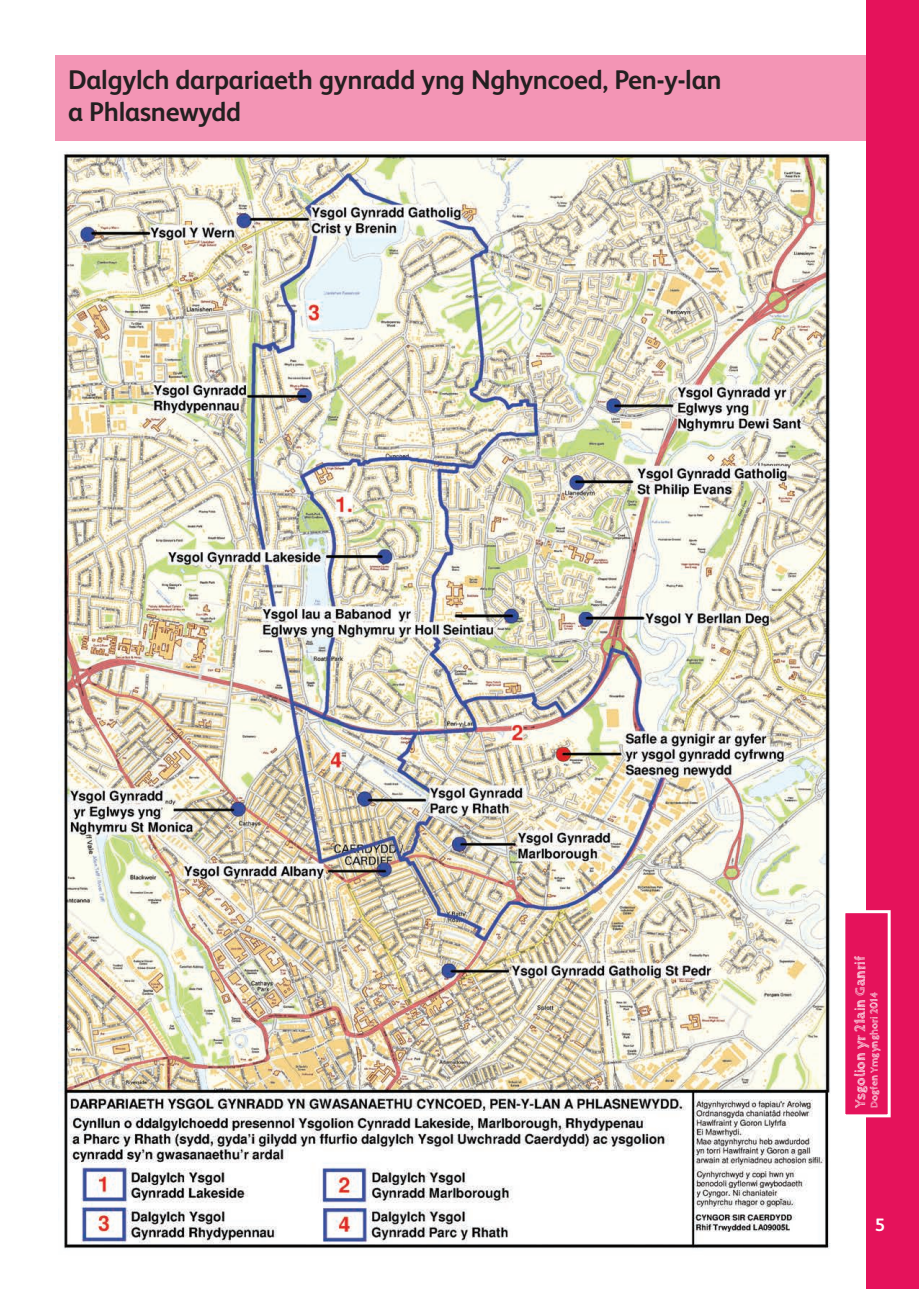
<style>
.page{position:relative;width:919px;height:1289px;background:#fff}
.page>*{position:absolute;margin:0;border:0;box-sizing:border-box;transform-origin:0 0}
.t1{font:700 27px "FS Albert";letter-spacing:-.01em;color:#231f20}
.t2{font:700 18px "FS Albert";color:#fff}
.t3{font:700 14.85px "Cabin Sketch";color:#fff}
.t4{font:700 10.5px "Cabin Sketch";color:#fff}
</style>
<div class="page">
<div style="left:55px;top:55px;width:841px;height:86px;background:#f395b5"></div>
<div style="left:866px;top:0;width:52px;height:1288px;background:#e5125b"></div>
<div style="left:842px;top:910px;width:48px;height:207px;background:#e5125b;border:3px solid #fff"></div>
<img style="left:59px;top:152px;width:772px;height:1097px">
<p class="t1" style="left:68px;top:61px;width:655px">Dalgylch darpariaeth gynradd yng Nghyncoed, Pen-y-lan</p>
<p class="t1" style="left:68px;top:93px;width:175px">a Phlasnewydd</p>
<p class="t3" style="left:851px;top:1107px;width:153px;rotate:-90deg">Ysgolion yr 21ain Ganrif</p>
<p class="t4" style="left:868px;top:1107px;width:117px;rotate:-90deg">Dogfen Ymgynghori 2014</p>
<p class="t2" style="left:874px;top:1212px;width:12px">5</p>
</div>
